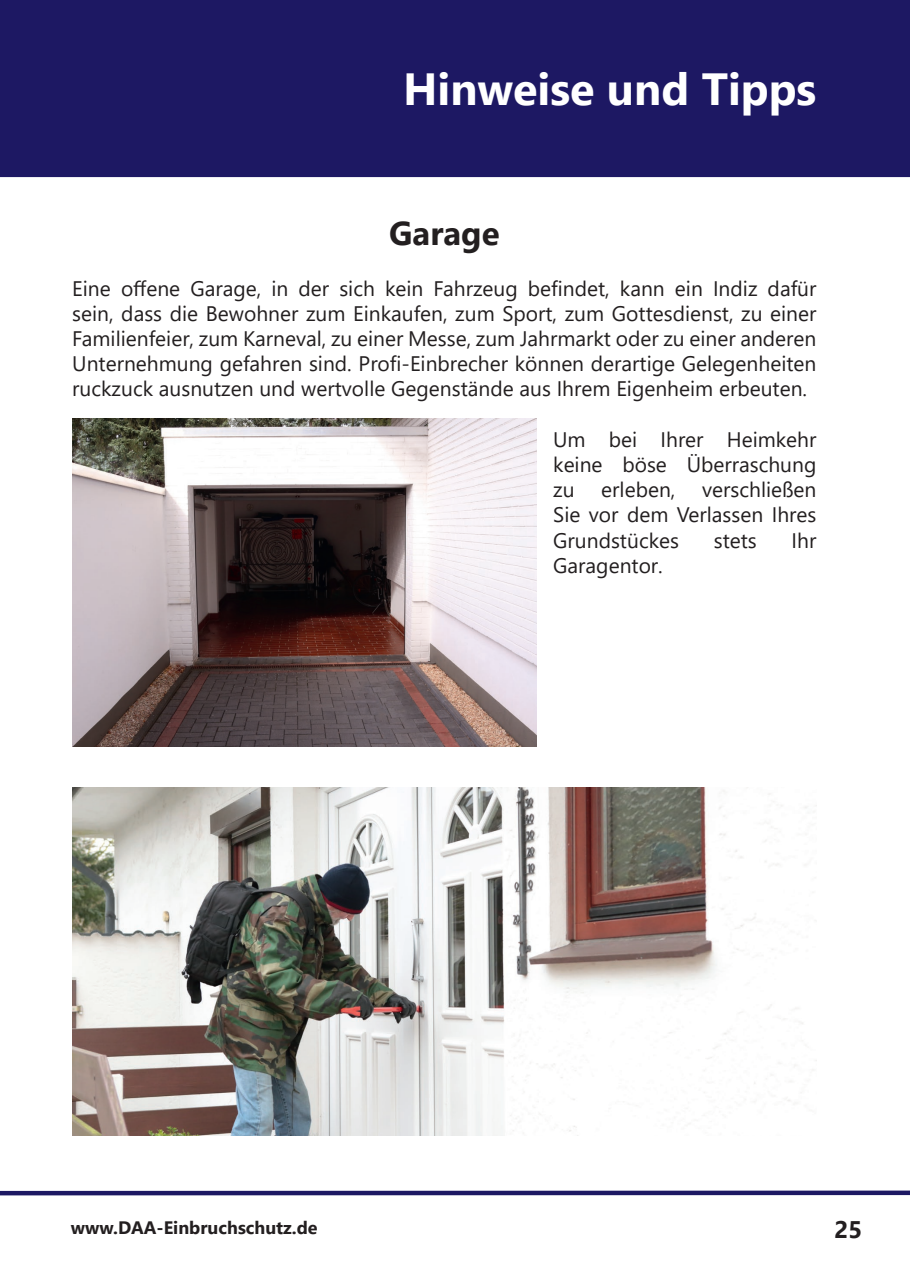
<style>
.page{position:relative;width:910px;height:1280px;background:#fff}
.page>*{position:absolute;margin:0;border:0;box-sizing:border-box;transform-origin:0 0}
.t1{font:700 45px "Segoe UI";color:#fff}
.t2{font:700 33px "Segoe UI";color:#231f20}
.t3{font:700 24px "Segoe UI";color:#231f20}
.t4{font:21px/25.2px "Segoe UI";color:#231f20;text-align:justify}
.t5{font:700 18px "Segoe UI";color:#231f20}
</style>
<div class="page">
<div style="left:0;top:0;width:910px;height:178px;background:#1d1863"></div>
<svg style="left:0;top:1190px;width:910px;height:6px"></svg>
<img style="left:72px;top:419px;width:464px;height:327px">
<img style="left:72px;top:788px;width:742px;height:347px">
<h1 class="t1" style="left:403px;top:47px;width:415px">Hinweise und Tipps</h1>
<h2 class="t2" style="left:389px;top:202px;width:112px">Garage</h2>
<p class="t4" style="left:72px;top:274px;width:746px">Eine offene Garage, in der sich kein Fahrzeug befindet, kann ein Indiz dafür sein, dass die Bewohner zum Einkaufen, zum Sport, zum Gottesdienst, zu einer Familienfeier, zum Karneval, zu einer Messe, zum Jahrmarkt oder zu einer anderen Unternehmung gefahren sind. Profi-Einbrecher können derartige Gelegenheiten ruckzuck ausnutzen und wertvolle Gegenstände aus Ihrem Eigenheim erbeuten.</p>
<p class="t4" style="left:553px;top:425px;width:265px">Um bei Ihrer Heimkehr keine böse Überraschung zu</p>
<p class="t4" style="left:553px;top:475px;width:265px;text-indent:149px">verschließen Sie vor dem Verlassen Ihres Grundstückes</p>
<p class="t4" style="left:601px;top:475px;width:76px">erleben,</p>
<p class="t4" style="left:714px;top:526px;width:45px">stets</p>
<p class="t4" style="left:792px;top:526px;width:26px">Ihr</p>
<p class="t4" style="left:553px;top:551px;width:111px">Garagentor.</p>
<p class="t5" style="left:71px;top:1210px;width:248px">www.DAA-Einbruchschutz.de</p>
<p class="t3" style="left:834px;top:1207px;width:29px">25</p>
</div>
